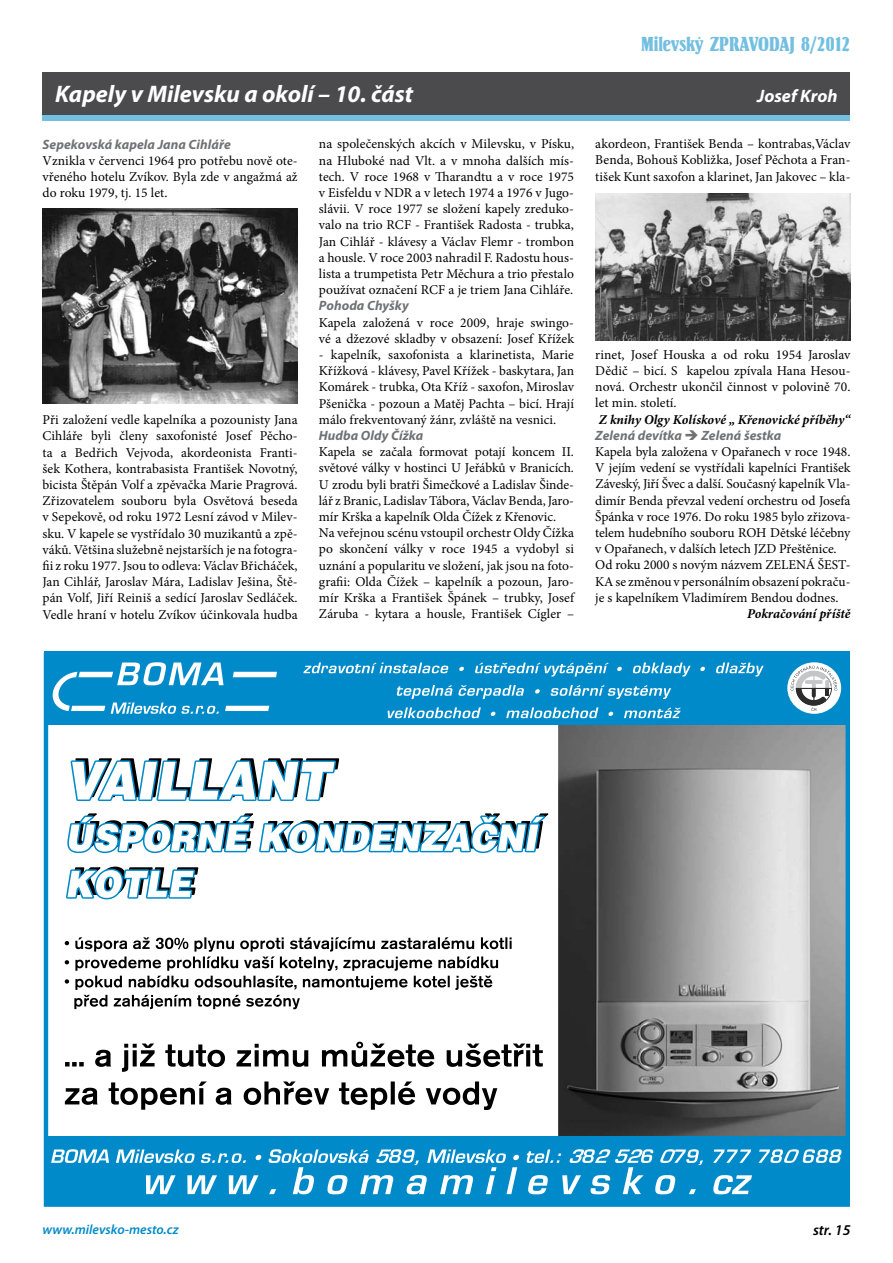
<style>
.page{position:relative;width:893px;height:1263px;background:#fff}
.page>*{position:absolute;margin:0;border:0;box-sizing:border-box;transform-origin:0 0}
.t1{font:italic 700 24px "Myriad Pro";color:#fff}
.t2{font:21px "Springfield DEE";color:#73bfe1}
.t3{font:italic 700 18px "Myriad Pro";color:#fff}
.t4{font:italic 600 15px "Myriad Pro";color:#000}
.t5{font:13.5px/16.2px "Minion Pro";color:#000;text-align:justify}
.t6{font:italic 700 13.5px "Myriad Pro";letter-spacing:.005em;color:#707173}
.t7{font:italic 700 13.5px "Minion Pro";letter-spacing:-.005em;color:#000}
.t8{font:italic 600 13.5px "Myriad Pro";color:#008ac9}
</style>
<div class="page">
<img style="left:558px;top:725px;width:286px;height:411px">
<div style="left:44px;top:652px;width:806px;height:73px;background:#008ac9"></div>
<svg style="left:787px;top:662px;width:54px;height:52px"></svg>
<svg style="left:303px;top:662px;width:461px;height:56px"></svg>
<div style="left:44px;top:1136px;width:806px;height:69px;background:#008ac9"></div>
<svg style="left:52px;top:662px;width:225px;height:52px"></svg>
<svg style="left:791px;top:665px;width:47px;height:46px;background:#bcc9cf"></svg>
<hr style="left:796px;top:688px;width:36px;height:1px;background:#2d2c2d">
<svg style="left:51px;top:1149px;width:58px;height:14px"></svg>
<svg style="left:116px;top:1149px;width:79px;height:14px"></svg>
<svg style="left:201px;top:1153px;width:45px;height:10px"></svg>
<svg style="left:713px;top:1149px;width:38px;height:14px"></svg>
<svg style="left:758px;top:1149px;width:83px;height:14px"></svg>
<svg style="left:256px;top:1155px;width:5px;height:5px"></svg>
<svg style="left:146px;top:1175px;width:30px;height:19px"></svg>
<svg style="left:187px;top:1175px;width:30px;height:19px"></svg>
<svg style="left:229px;top:1175px;width:29px;height:19px"></svg>
<svg style="left:269px;top:1149px;width:250px;height:45px"></svg>
<svg style="left:527px;top:1149px;width:176px;height:45px"></svg>
<svg style="left:713px;top:1175px;width:39px;height:19px"></svg>
<div style="left:44px;top:653px;width:806px;height:553px;border:5px solid #008ac9"></div>
<svg style="left:66px;top:758px;width:483px;height:142px"></svg>
<svg style="left:67px;top:762px;width:477px;height:136px"></svg>
<svg style="left:65px;top:937px;width:447px;height:72px"></svg>
<svg style="left:65px;top:1042px;width:478px;height:68px"></svg>
<div style="left:43px;top:78px;width:807px;height:43px;background:#73bfe1"></div>
<div style="left:43px;top:72px;width:807px;height:43px;background:#4b4b4d"></div>
<img style="left:43px;top:208px;width:255px;height:195px">
<img style="left:595px;top:193px;width:255px;height:147px">
<h2 class="t2" style="left:641px;top:34px;width:211px">MILEVSKÝ ZPRAVODAJ 8/2012</h2>
<h1 class="t1" style="left:55px;top:79px;width:359px">Kapely v Milevsku a okolí – 10. část</h1>
<h3 class="t3" style="left:757px;top:84px;width:82px">Josef Kroh</h3>
<p class="t6" style="left:43px;top:135px;width:190px">Sepekovská kapela Jana Cihláře</p>
<p class="t5" style="left:43px;top:153px;width:257px">Vznikla v červenci 1964 pro potřebu nově ote&shy;vřeného hotelu Zvíkov. Byla zde v angažmá až do roku 1979, tj. 15 let.</p>
<p class="t5" style="left:595px;top:136px;width:257px">akordeon, František Benda – kontrabas,Václav Benda, Bohouš Kobližka, Josef Pěchota a Fran&shy;tišek Kunt saxofon a klarinet, Jan Jakovec – kla-</p>
<p class="t5" style="left:319px;top:136px;width:257px">na společenských akcích v Milevsku, v Písku, na Hluboké nad Vlt. a v mnoha dalších mís&shy;tech. V roce 1968 v Tharandtu a v roce 1975 v Eisfeldu v NDR a v letech 1974 a 1976 v Jugo&shy;slávii. V roce 1977 se složení kapely zreduko&shy;valo na trio RCF - František Radosta - trubka, Jan Cihlář - klávesy a Václav Flemr - trombon a housle. V roce 2003 nahradil F. Radostu hous&shy;lista a trumpetista Petr Měchura a trio přestalo používat označení RCF a je triem Jana Cihláře.</p>
<p class="t6" style="left:319px;top:297px;width:91px">Pohoda Chyšky</p>
<p class="t5" style="left:319px;top:314px;width:257px">Kapela založená v roce 2009, hraje swingo&shy;vé a džezové skladby v obsazení: Josef Křížek</p>
<p class="t5" style="left:319px;top:347px;width:257px">- kapelník, saxofonista a klarinetista, Marie Křížková - klávesy, Pavel Křížek - baskytara, Jan Komárek - trubka, Ota Kříž - saxofon, Miroslav Pšenička - pozoun a Matěj Pachta – bicí. Hrají málo frekventovaný žánr, zvláště na vesnici.</p>
<p class="t6" style="left:319px;top:427px;width:106px">Hudba Oldy Čížka</p>
<p class="t5" style="left:319px;top:444px;width:257px;text-align:left">Kapela se začala formovat potají koncem II. světové války v hostinci U Jeřábků v Branicích.<br>U zrodu byli bratři Šimečkové a Ladislav Šinde&shy;lář z Branic, Ladislav Tábora, Václav Benda, Jaro&shy;mír Krška a kapelník Olda Čížek z Křenovic.<br>Na veřejnou scénu vstoupil orchestr Oldy Čížka po skončení války v roce 1945 a vydobyl si uznání a popularitu ve složení, jak jsou na foto&shy;grafii: Olda Čížek – kapelník a pozoun, Jaro&shy;mír Krška a František Špánek – trubky, Josef Záruba - kytara a housle, František Cígler –</p>
<p class="t5" style="left:595px;top:346px;width:257px">rinet, Josef Houska a od roku 1954 Jaroslav Dědič – bicí. S kapelou zpívala Hana Hesou&shy;nová. Orchestr ukončil činnost v polovině 70. let min. století.</p>
<p class="t7" style="left:599px;top:410px;width:253px">Z knihy Olgy Kolískové „ Křenovické příběhy“</p>
<p class="t6" style="left:595px;top:426px;width:187px">Zelená devítka ➔ Zelená šestka</p>
<p class="t5" style="left:595px;top:444px;width:257px;text-align:left">Kapela byla založena v Opařanech v roce 1948.<br>V jejím vedení se vystřídali kapelníci František Záveský, Jiří Švec a další. Současný kapelník Vla&shy;dimír Benda převzal vedení orchestru od Josefa Špánka v roce 1976. Do roku 1985 bylo zřizova&shy;telem hudebního souboru ROH Dětské léčebny v Opařanech, v dalších letech JZD Přeštěnice.<br>Od roku 2000 s novým názvem ZELENÁ ŠEST-KA se změnou v personálním obsazení pokraču&shy;je s kapelníkem Vladimírem Bendou dodnes.</p>
<p class="t7" style="left:747px;top:604px;width:105px">Pokračování příště</p>
<p class="t5" style="left:43px;top:412px;width:257px">Při založení vedle kapelníka a pozounisty Jana Cihláře byli členy saxofonisté Josef Pěcho&shy;ta a Bedřich Vejvoda, akordeonista Franti&shy;šek Kothera, kontrabasista František Novotný, bicista Štěpán Volf a zpěvačka Marie Pragrová.<br>Zřizovatelem souboru byla Osvětová beseda v Sepekově, od roku 1972 Lesní závod v Milev&shy;sku. V kapele se vystřídalo 30 muzikantů a zpě&shy;váků. Většina služebně nejstarších je na fotogra&shy;fii z roku 1977. Jsou to odleva: Václav Břicháček, Jan Cihlář, Jaroslav Mára, Ladislav Ješina, Ště&shy;pán Volf, Jiří Reiniš a sedící Jaroslav Sedláček.<br>Vedle hraní v hotelu Zvíkov účinkovala hudba</p>
<p class="t8" style="left:43px;top:1221px;width:138px">www.milevsko-mesto.cz</p>
<p class="t4" style="left:813px;top:1220px;width:39px">str. 15</p>
</div>
